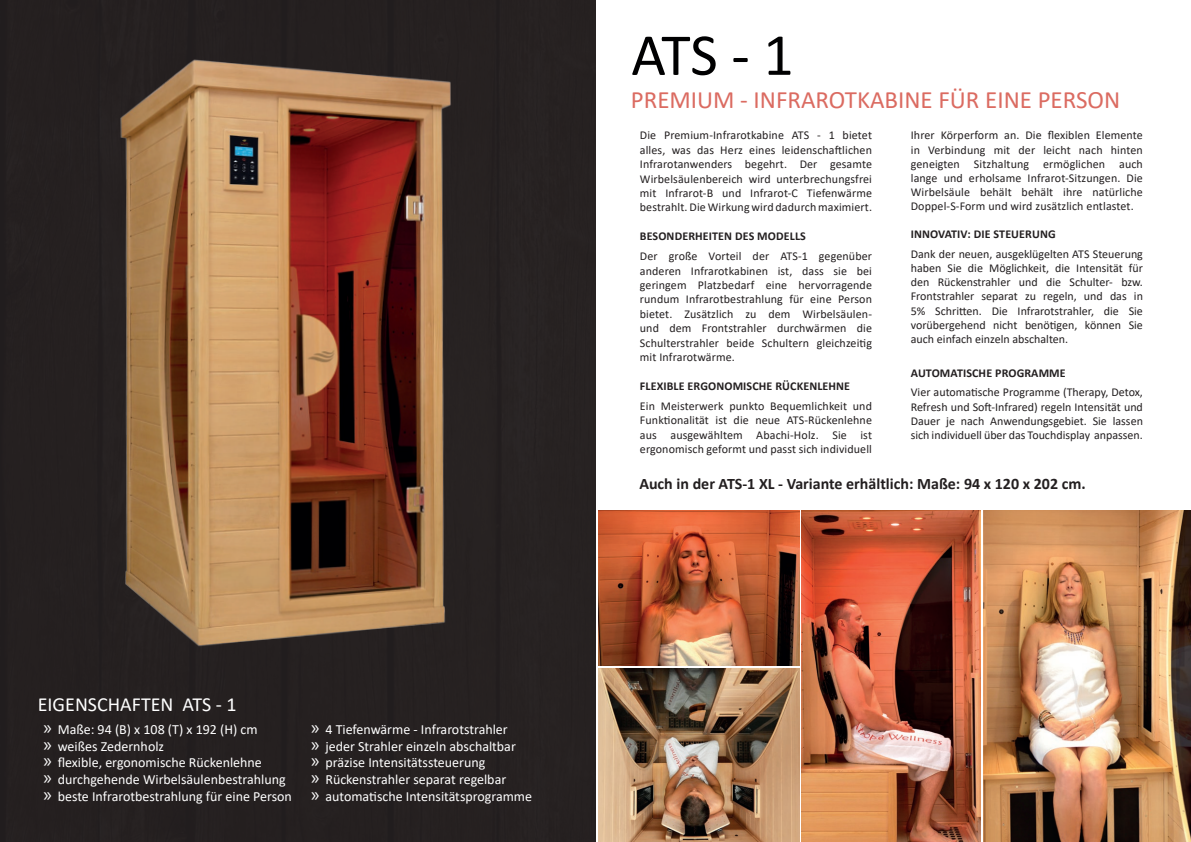
<style>
.page{position:relative;width:1191px;height:842px;background:#fff}
.page>*{position:absolute;margin:0;border:0;box-sizing:border-box;transform-origin:0 0}
.t1{font:60px "Calibri";color:#000001}
.t2{font:25px "Calibri";color:#db6b61}
.t3{font:20px "Calibri";color:#fff}
.t4{font:700 16px "Calibri";color:#231f20}
.t5{font:14px/16.8px "Calibri";color:#fff}
.t6{font:12px/14.4px "Calibri";letter-spacing:.01em;color:#231f20;text-align:justify}
.t7{font:700 12px "Calibri";letter-spacing:.01em;color:#231f20}
.s1{font-family:"Myriad Pro";font-size:20px}
</style>
<div class="page">
<div style="left:0;top:0;width:595px;height:842px;background:#252020"></div>
<img style="left:90px;top:57px;width:388px;height:590px">
<img style="left:598px;top:511px;width:201px;height:154px">
<img style="left:983px;top:511px;width:208px;height:331px">
<img style="left:802px;top:511px;width:178px;height:331px">
<img style="left:598px;top:668px;width:201px;height:174px">
<h3 class="t3" style="left:38px;top:691px;width:200px">EIGENSCHAFTEN ATS - 1</h3>
<p class="t5" style="left:43px;top:720px;width:250px"><span class="s1">»</span> Maße: 94 (B) x 108 (T) x 192 (H) cm<br><span class="s1">»</span> weißes Zedernholz<br><span class="s1">»</span> flexible, ergonomische Rückenlehne<br><span class="s1">»</span> durchgehende Wirbelsäulenbestrahlung <span class="s1">»</span> beste Infrarotbestrahlung für eine Person</p>
<p class="t5" style="left:311px;top:720px;width:222px"><span class="s1">»</span> 4 Tiefenwärme - Infrarotstrahler<br><span class="s1">»</span> jeder Strahler einzeln abschaltbar<br><span class="s1">»</span> präzise Intensitätssteuerung<br><span class="s1">»</span> Rückenstrahler separat regelbar<br><span class="s1">»</span> automatische Intensitätsprogramme</p>
<h1 class="t1" style="left:631px;top:13px;width:164px">ATS - 1</h1>
<h2 class="t2" style="left:631px;top:82px;width:491px">PREMIUM - INFRAROTKABINE FÜR EINE PERSON</h2>
<p class="t6" style="left:640px;top:128px;width:234px">Die Premium-Infrarotkabine ATS - 1 bietet alles, was das Herz eines leidenschaftlichen Infrarotanwenders begehrt. Der gesamte Wirbelsäulenbereich wird unterbrechungsfrei mit Infrarot-B und Infrarot-C Tiefenwärme bestrahlt. Die Wirkung wird dadurch maximiert.</p>
<p class="t7" style="left:640px;top:228px;width:167px">BESONDERHEITEN DES MODELLS</p>
<p class="t6" style="left:640px;top:249px;width:234px">Der große Vorteil der ATS-1 gegenüber anderen Infrarotkabinen ist, dass sie bei geringem Platzbedarf eine hervorragende rundum Infrarotbestrahlung für eine Person bietet. Zusätzlich zu dem Wirbelsäulen&shy;und dem Frontstrahler durchwärmen die Schulterstrahler beide Schultern gleichzeitig mit Infrarotwärme.</p>
<p class="t7" style="left:640px;top:377px;width:212px">FLEXIBLE ERGONOMISCHE RÜCKENLEHNE</p>
<p class="t6" style="left:640px;top:398px;width:234px">Ein Meisterwerk punkto Bequemlichkeit und Funktionalität ist die neue ATS-Rückenlehne aus ausgewähltem Abachi-Holz. Sie ist ergonomisch geformt und passt sich individuell</p>
<p class="t6" style="left:910px;top:128px;width:234px;line-height:14.1px">Ihrer Körperform an. Die flexiblen Elemente in Verbindung mit der leicht nach hinten geneigten Sitzhaltung ermöglichen auch lange und erholsame Infrarot-Sitzungen. Die Wirbelsäule behält behält ihre natürliche Doppel-S-Form und wird zusätzlich entlastet.</p>
<p class="t7" style="left:910px;top:226px;width:146px">INNOVATIV: DIE STEUERUNG</p>
<p class="t6" style="left:910px;top:247px;width:234px;line-height:14.1px">Dank der neuen, ausgeklügelten ATS Steuerung haben Sie die Möglichkeit, die Intensität für den Rückenstrahler und die Schulter- bzw.<br>Frontstrahler separat zu regeln, und das in 5% Schritten. Die Infrarotstrahler, die Sie vorübergehend nicht benötigen, können Sie auch einfach einzeln abschalten.</p>
<p class="t7" style="left:910px;top:364px;width:156px">AUTOMATISCHE PROGRAMME</p>
<p class="t6" style="left:910px;top:385px;width:234px;line-height:14.1px">Vier automatische Programme (Therapy, Detox, Refresh und Soft-Infrared) regeln Intensität und Dauer je nach Anwendungsgebiet. Sie lassen sich individuell über das Touchdisplay anpassen.</p>
<h3 class="t4" style="left:639px;top:473px;width:448px">Auch in der ATS-1 XL - Variante erhältlich: Maße: 94 x 120 x 202 cm.</h3>
</div>
